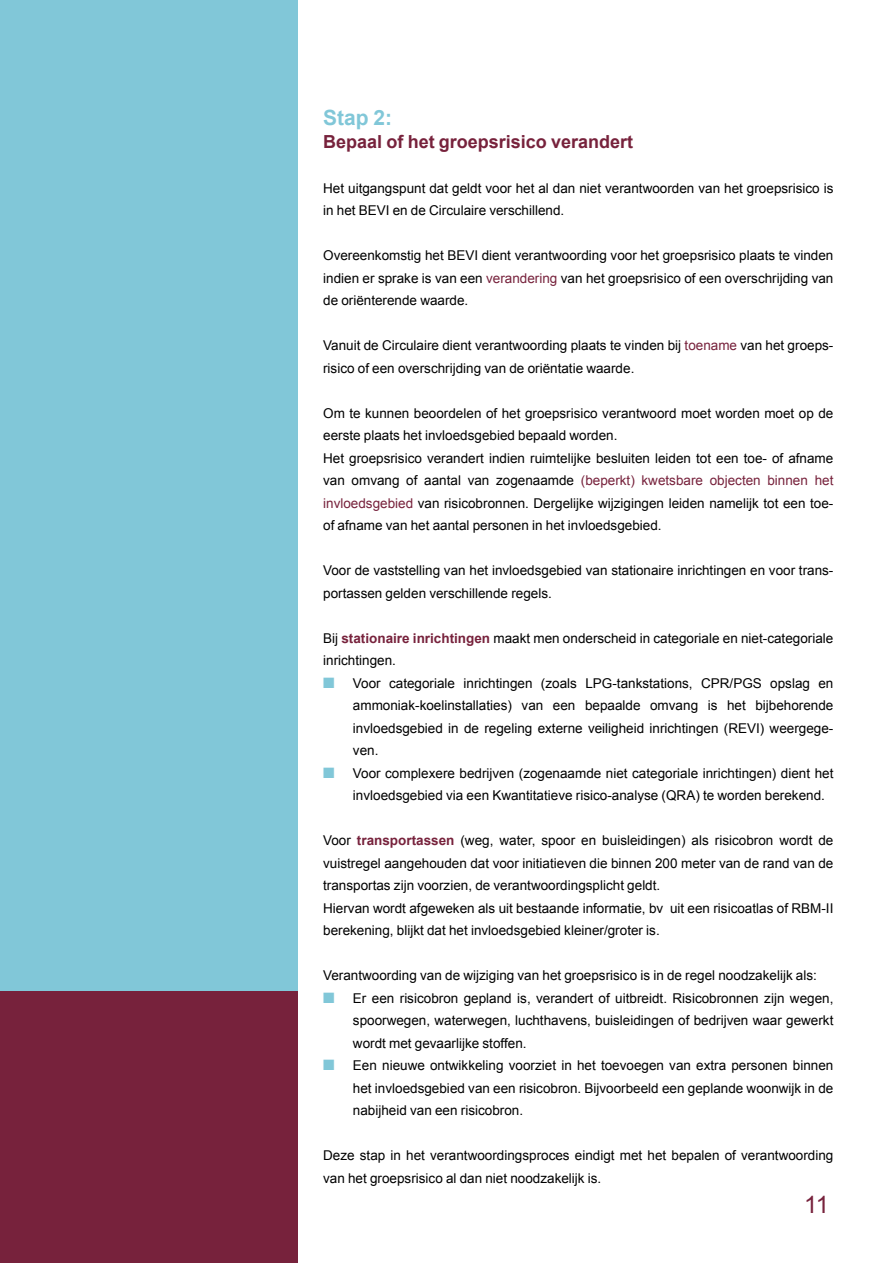
<style>
.page{position:relative;width:893px;height:1263px;background:#fff}
.page>*{position:absolute;margin:0;border:0;box-sizing:border-box;transform-origin:0 0}
.t1{font:24px "Arial";color:#77223c}
.t2{font:700 21px "Arial";color:#81c7d8}
.t3{font:700 18px "Arial";color:#77223c}
.t4{font:13.5px/22.5px "Arial";color:#000}
.s1{color:#77223c}
.s2{font-weight:700;color:#77223c}
.s3{color:#81c7d8}
</style>
<div class="page">
<div style="left:0;top:991px;width:298px;height:272px;background:#77223c"></div>
<div style="left:0;top:0;width:298px;height:991px;background:#81c7d8"></div>
<h2 class="t2" style="left:323px;top:106px;width:71px">Stap 2:</h2>
<h3 class="t3" style="left:323px;top:131px;width:312px">Bepaal of het groepsrisico verandert</h3>
<p class="t4" style="left:323px;top:177px;width:512px">Het uitgangspunt dat geldt voor het al dan niet verantwoorden van het groepsrisico is in het BEVI en de Circulaire verschillend.</p>
<p class="t4" style="left:323px;top:244px;width:512px;text-align:justify">Overeenkomstig het BEVI dient verantwoording voor het groepsrisico plaats te vinden indien er sprake is van een <span class="s1">verandering</span> van het groepsrisico of een overschrijding van de oriënterende waarde.</p>
<p class="t4" style="left:323px;top:334px;width:512px">Vanuit de Circulaire dient verantwoording plaats te vinden bij <span class="s1">toename</span> van het groeps&shy;risico of een overschrijding van de oriëntatie waarde.</p>
<p class="t4" style="left:323px;top:402px;width:512px">Om te kunnen beoordelen of het groepsrisico verantwoord moet worden moet op de eerste plaats het invloedsgebied bepaald worden.<br>Het groepsrisico verandert indien ruimtelijke besluiten leiden tot een toe- of afname van omvang of aantal van zogenaamde <span class="s1">(beperkt) kwetsbare objecten binnen het invloedsgebied</span> van risicobronnen. Dergelijke wijzigingen leiden namelijk tot een toe&shy;of afname van het aantal personen in het invloedsgebied.</p>
<p class="t4" style="left:323px;top:559px;width:512px">Voor de vaststelling van het invloedsgebied van stationaire inrichtingen en voor trans&shy;portassen gelden verschillende regels.</p>
<p class="t4" style="left:323px;top:627px;width:512px">Bij <span class="s2">stationaire inrichtingen</span> maakt men onderscheid in categoriale en niet-categoriale inrichtingen.</p>
<p class="t4" style="left:353px;top:672px;width:482px;text-align:justify;text-indent:-30px"><span class="s3">■</span> Voor categoriale inrichtingen (zoals LPG-tankstations, CPR/PGS opslag en ammoniak-koelinstallaties) van een bepaalde omvang is het bijbehorende invloedsgebied in de regeling externe veiligheid inrichtingen (REVI) weergege&shy;ven.</p>
<p class="t4" style="left:353px;top:762px;width:482px;text-indent:-30px"><span class="s3">■</span> Voor complexere bedrijven (zogenaamde niet categoriale inrichtingen) dient het invloedsgebied via een Kwantitatieve risico-analyse (QRA) te worden berekend.</p>
<p class="t4" style="left:323px;top:829px;width:512px">Voor <span class="s2">transportassen</span> (weg, water, spoor en buisleidingen) als risicobron wordt de vuistregel aangehouden dat voor initiatieven die binnen 200 meter van de rand van de transportas zijn voorzien, de verantwoordingsplicht geldt.<br>Hiervan wordt afgeweken als uit bestaande informatie, bv uit een risicoatlas of RBM-II berekening, blijkt dat het invloedsgebied kleiner/groter is.</p>
<p class="t4" style="left:323px;top:964px;width:495px">Verantwoording van de wijziging van het groepsrisico is in de regel noodzakelijk als:</p>
<p class="t4" style="left:353px;top:987px;width:482px;text-align:justify;text-indent:-30px"><span class="s3">■</span> Er een risicobron gepland is, verandert of uitbreidt. Risicobronnen zijn wegen, spoorwegen, waterwegen, luchthavens, buisleidingen of bedrijven waar gewerkt wordt met gevaarlijke stoffen.</p>
<p class="t4" style="left:353px;top:1054px;width:482px;text-align:justify;text-indent:-30px"><span class="s3">■</span> Een nieuwe ontwikkeling voorziet in het toevoegen van extra personen binnen het invloedsgebied van een risicobron. Bijvoorbeeld een geplande woonwijk in de nabijheid van een risicobron.</p>
<p class="t4" style="left:323px;top:1144px;width:512px">Deze stap in het verantwoordingsproces eindigt met het bepalen of verantwoording van het groepsrisico al dan niet noodzakelijk is.</p>
<h1 class="t1" style="left:804px;top:1191px;width:26px">11</h1>
</div>
